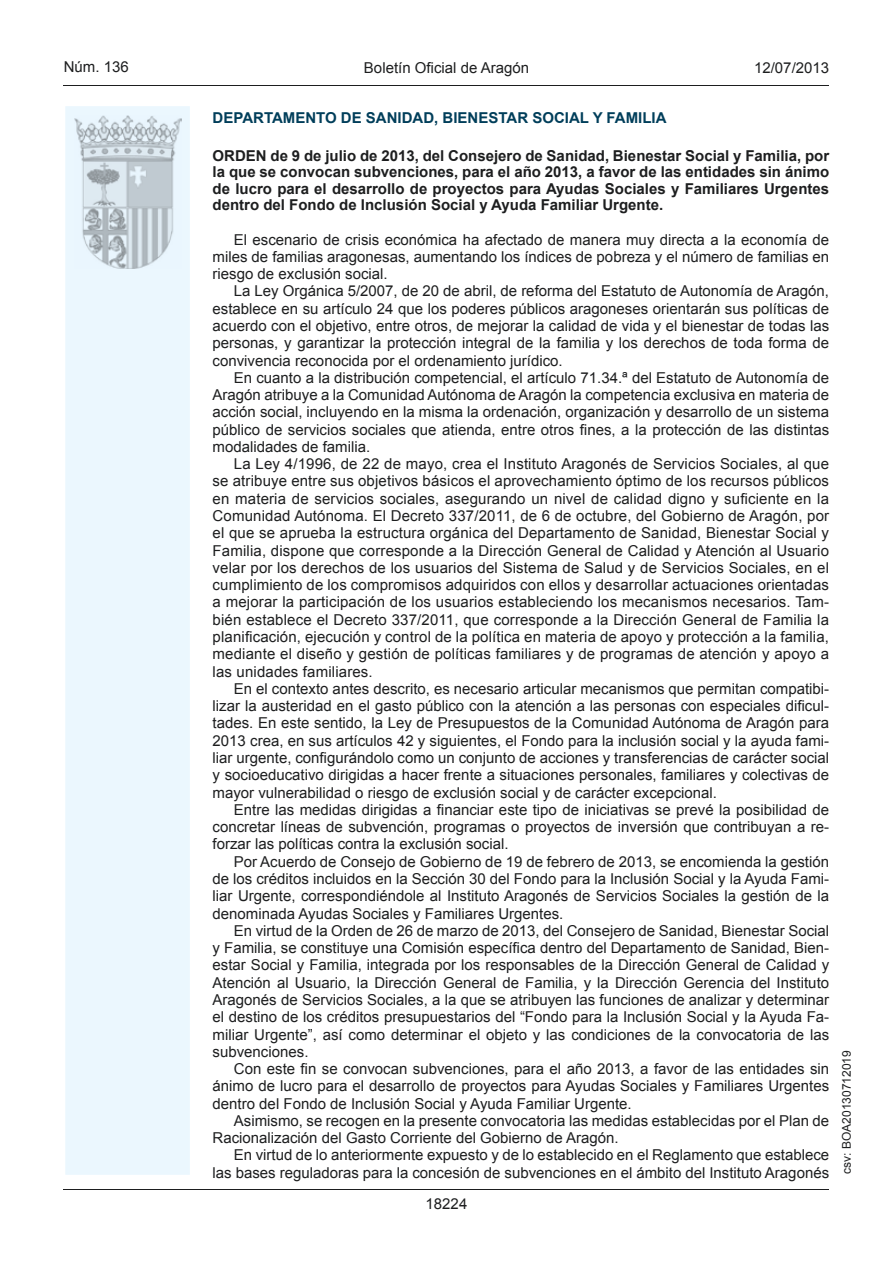
<style>
.page{position:relative;width:893px;height:1263px;background:#fff}
.page>*{position:absolute;margin:0;border:0;box-sizing:border-box;transform-origin:0 0}
.t1{font:15px/17.2px "Arial";color:#1d1e1f;text-align:justify}
.t2{font:700 15px/16.5px "Arial";color:#1d1e1f;text-align:justify}
.t3{font:700 15px "Arial";color:#003e5a}
.t4{font:12px "Arial";color:#1d1e1f}
</style>
<div class="page">
<hr style="left:64px;top:85px;width:765px;height:1px;background:#1d1e1f">
<div style="left:65px;top:106px;width:125px;height:1069px;background:#ebf7fe"></div>
<img style="left:75px;top:115px;width:106px;height:153px">
<hr style="left:64px;top:1189px;width:765px;height:1px;background:#1d1e1f">
<p class="t1" style="left:64px;top:59px;width:67px">Núm. 136</p>
<p class="t1" style="left:364px;top:59px;width:167px">Boletín Oficial de Aragón</p>
<p class="t1" style="left:754px;top:59px;width:77px">12/07/2013</p>
<p class="t3" style="left:213px;top:108px;width:455px">DEPARTAMENTO DE SANIDAD, BIENESTAR SOCIAL Y FAMILIA</p>
<p class="t2" style="left:213px;top:148px;width:618px">ORDEN de 9 de julio de 2013, del Consejero de Sanidad, Bienestar Social y Familia, por la que se convocan subvenciones, para el año 2013, a favor de las entidades sin ánimo de lucro para el desarrollo de proyectos para Ayudas Sociales y Familiares Urgentes dentro del Fondo de Inclusión Social y Ayuda Familiar Urgente.</p>
<p class="t1" style="left:213px;top:231px;width:618px;text-indent:21px">El escenario de crisis económica ha afectado de manera muy directa a la economía de miles de familias aragonesas, aumentando los índices de pobreza y el número de familias en riesgo de exclusión social.</p>
<p class="t1" style="left:213px;top:283px;width:618px;text-indent:21px">La Ley Orgánica 5/2007, de 20 de abril, de reforma del Estatuto de Autonomía de Aragón, establece en su artículo 24 que los poderes públicos aragoneses orientarán sus políticas de acuerdo con el objetivo, entre otros, de mejorar la calidad de vida y el bienestar de todas las personas, y garantizar la protección integral de la familia y los derechos de toda forma de convivencia reconocida por el ordenamiento jurídico.</p>
<p class="t1" style="left:213px;top:369px;width:618px;text-indent:21px">En cuanto a la distribución competencial, el artículo 71.34.ª del Estatuto de Autonomía de Aragón atribuye a la Comunidad Autónoma de Aragón la competencia exclusiva en materia de acción social, incluyendo en la misma la ordenación, organización y desarrollo de un sistema público de servicios sociales que atienda, entre otros fines, a la protección de las distintas modalidades de familia.</p>
<p class="t1" style="left:213px;top:455px;width:618px;text-indent:21px">La Ley 4/1996, de 22 de mayo, crea el Instituto Aragonés de Servicios Sociales, al que se atribuye entre sus objetivos básicos el aprovechamiento óptimo de los recursos públicos en materia de servicios sociales, asegurando un nivel de calidad digno y suficiente en la Comunidad Autónoma. El Decreto 337/2011, de 6 de octubre, del Gobierno de Aragón, por el que se aprueba la estructura orgánica del Departamento de Sanidad, Bienestar Social y Familia, dispone que corresponde a la Dirección General de Calidad y Atención al Usuario velar por los derechos de los usuarios del Sistema de Salud y de Servicios Sociales, en el cumplimiento de los compromisos adquiridos con ellos y desarrollar actuaciones orientadas a mejorar la participación de los usuarios estableciendo los mecanismos necesarios. Tam&shy;bién establece el Decreto 337/2011, que corresponde a la Dirección General de Familia la planificación, ejecución y control de la política en materia de apoyo y protección a la familia, mediante el diseño y gestión de políticas familiares y de programas de atención y apoyo a las unidades familiares.</p>
<p class="t1" style="left:213px;top:680px;width:618px;text-indent:21px">En el contexto antes descrito, es necesario articular mecanismos que permitan compatibi&shy;lizar la austeridad en el gasto público con la atención a las personas con especiales dificul&shy;tades. En este sentido, la Ley de Presupuestos de la Comunidad Autónoma de Aragón para 2013 crea, en sus artículos 42 y siguientes, el Fondo para la inclusión social y la ayuda fami&shy;liar urgente, configurándolo como un conjunto de acciones y transferencias de carácter social y socioeducativo dirigidas a hacer frente a situaciones personales, familiares y colectivas de mayor vulnerabilidad o riesgo de exclusión social y de carácter excepcional.</p>
<p class="t1" style="left:213px;top:801px;width:618px;text-indent:21px">Entre las medidas dirigidas a financiar este tipo de iniciativas se prevé la posibilidad de concretar líneas de subvención, programas o proyectos de inversión que contribuyan a re&shy;forzar las políticas contra la exclusión social.</p>
<p class="t1" style="left:213px;top:853px;width:618px;text-indent:21px">Por Acuerdo de Consejo de Gobierno de 19 de febrero de 2013, se encomienda la gestión de los créditos incluidos en la Sección 30 del Fondo para la Inclusión Social y la Ayuda Fami&shy;liar Urgente, correspondiéndole al Instituto Aragonés de Servicios Sociales la gestión de la denominada Ayudas Sociales y Familiares Urgentes.</p>
<p class="t1" style="left:213px;top:922px;width:618px;text-indent:21px">En virtud de la Orden de 26 de marzo de 2013, del Consejero de Sanidad, Bienestar Social y Familia, se constituye una Comisión específica dentro del Departamento de Sanidad, Bien&shy;estar Social y Familia, integrada por los responsables de la Dirección General de Calidad y Atención al Usuario, la Dirección General de Familia, y la Dirección Gerencia del Instituto Aragonés de Servicios Sociales, a la que se atribuyen las funciones de analizar y determinar el destino de los créditos presupuestarios del “Fondo para la Inclusión Social y la Ayuda Fa&shy;miliar Urgente”, así como determinar el objeto y las condiciones de la convocatoria de las subvenciones.</p>
<p class="t1" style="left:213px;top:1060px;width:618px;text-indent:21px">Con este fin se convocan subvenciones, para el año 2013, a favor de las entidades sin ánimo de lucro para el desarrollo de proyectos para Ayudas Sociales y Familiares Urgentes dentro del Fondo de Inclusión Social y Ayuda Familiar Urgente.</p>
<p class="t1" style="left:213px;top:1112px;width:618px;text-indent:21px">Asimismo, se recogen en la presente convocatoria las medidas establecidas por el Plan de<br>Racionalización del Gasto Corriente del Gobierno de Aragón.</p>
<p class="t1" style="left:213px;top:1147px;width:618px;text-align:right">En virtud de lo anteriormente expuesto y de lo establecido en el Reglamento que establece las bases reguladoras para la concesión de subvenciones en el ámbito del Instituto Aragonés</p>
<p class="t1" style="left:426px;top:1195px;width:43px">18224</p>
<p class="t4" style="left:839px;top:1174px;width:125px;rotate:-90deg">csv: BOA20130712019</p>
</div>
